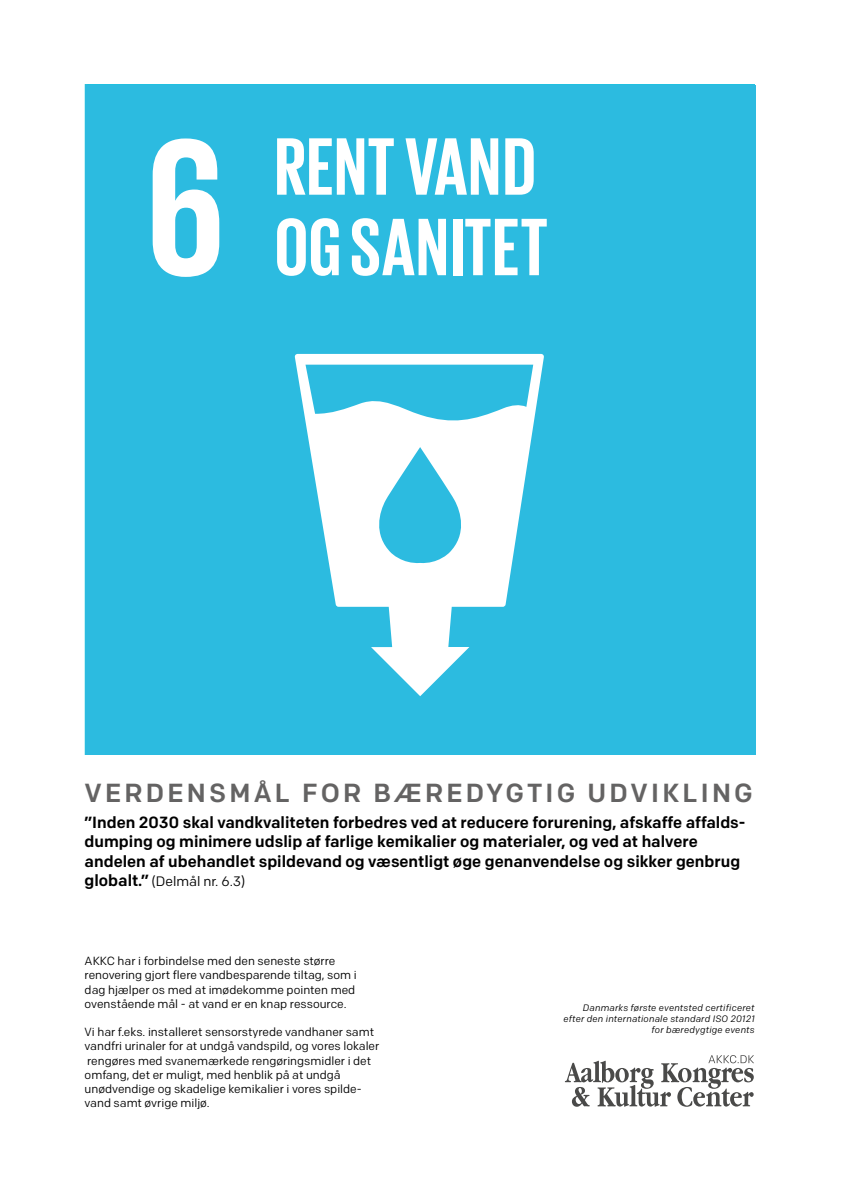
<style>
.page{position:relative;width:842px;height:1192px;background:#fff}
.page>*{position:absolute;margin:0;border:0;box-sizing:border-box;transform-origin:0 0}
.t1{font:700 83.15px/80.5px "Giorgio Sans";letter-spacing:.015em;color:#fff}
.t2{font:500 26.1px "Colfax";letter-spacing:.12em;color:#646363}
.t3{font:500 16.15px/19.4px "Colfax";color:#000}
.t4{font:13.7px "Colfax";color:#000}
.t5{font:11.8px/14.2px "Colfax";color:#000}
.t6{font:italic 9.35px/11.2px "Colfax";letter-spacing:.02em;color:#000;text-align:right}
.s1{font-weight:500;font-size:16.15px}
</style>
<div class="page">
<svg style="left:565px;top:1055px;width:189px;height:52px"></svg>
<div style="left:85px;top:85px;width:670px;height:669px;background:#2cbbe0"></div>
<svg style="left:153px;top:138px;width:66px;height:139px"></svg>
<svg style="left:295px;top:354px;width:249px;height:342px"></svg>
<h1 class="t1" style="left:275px;top:124px;width:274px">RENT VAND<br>OG SANITET</h1>
<h2 class="t2" style="left:85px;top:777px;width:670px">VERDENSMÅL FOR BÆREDYGTIG UDVIKLING</h2>
<p class="t3" style="left:85px;top:812px;width:662px">”Inden 2030 skal vandkvaliteten forbedres ved at reducere forurening, afskaffe affalds&shy;dumping og minimere udslip af farlige kemikalier og materialer, og ved at halvere andelen af ubehandlet spildevand og væsentligt øge genanvendelse og sikker genbrug</p>
<p class="t4" style="left:85px;top:873px;width:162px"><span class="s1">globalt.”</span> (Delmål nr. 6.3)</p>
<p class="t5" style="left:85px;top:954px;width:274px">AKKC har i forbindelse med den seneste større renovering gjort flere vandbesparende tiltag, som i dag hjælper os med at imødekomme pointen med ovenstående mål - at vand er en knap ressource.</p>
<p class="t5" style="left:85px;top:1025px;width:296px">Vi har f.eks. installeret sensorstyrede vandhaner samt vandfri urinaler for at undgå vandspild, og vores lokaler rengøres med svanemærkede rengøringsmidler i det omfang, det er muligt, med henblik på at undgå unødvendige og skadelige kemikalier i vores spilde&shy;vand samt øvrige miljø.</p>
<p class="t6" style="left:563px;top:1002px;width:193px">Danmarks første eventsted certificeret efter den internationale standard ISO 20121 for bæredygtige events</p>
</div>
